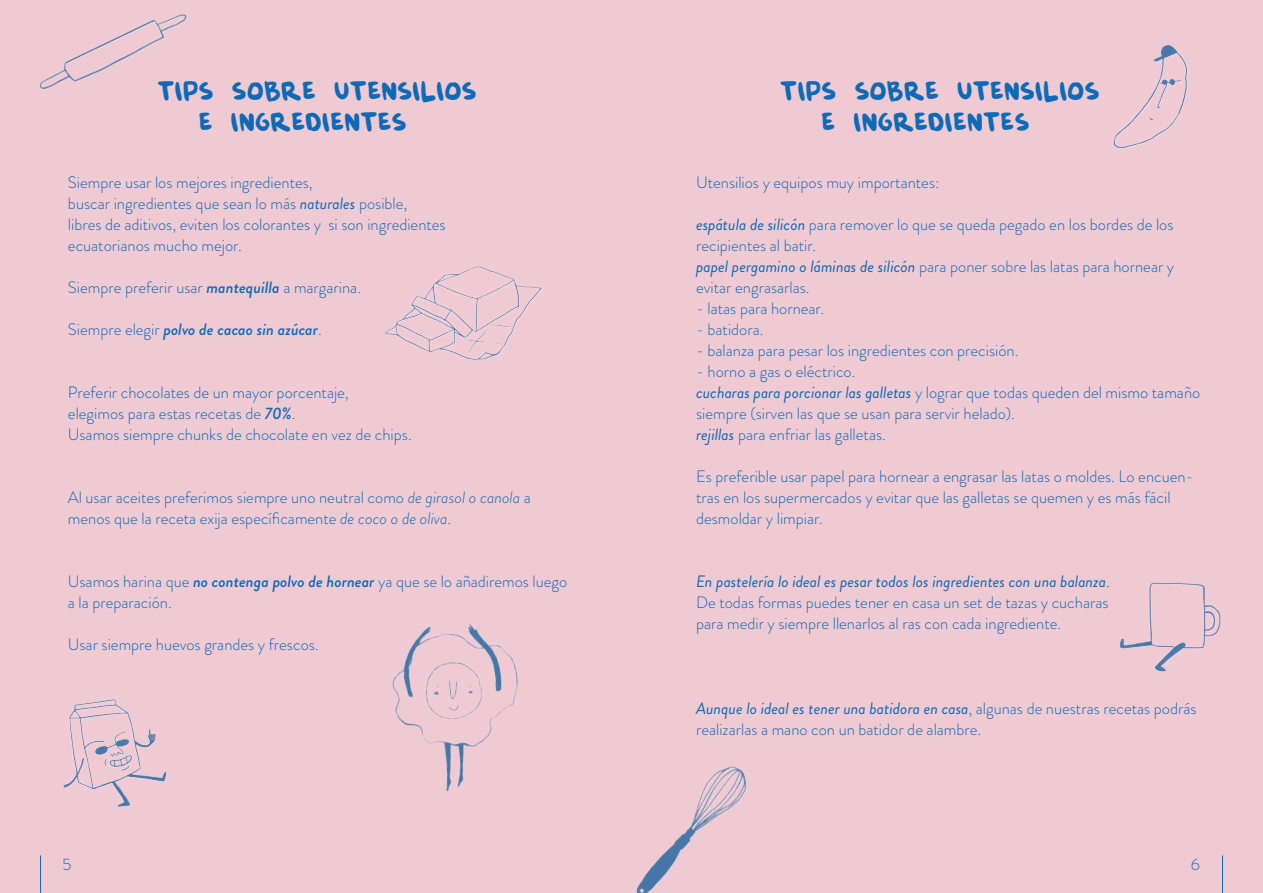
<style>
.page{position:relative;width:1263px;height:893px;background:#fff}
.page>*{position:absolute;margin:0;border:0;box-sizing:border-box;transform-origin:0 0}
.t1{font:36px/31.2px "Malin Kundang Demo";color:#0c6ab6}
.t2{font:300 16.5px/21px "Brandon Grotesque";color:#0c6ab6}
.t3{font:italic 500 16.5px "Brandon Grotesque";color:#0c6ab6}
.s1{font-weight:400;font-style:italic}
.s2{font-weight:500;font-style:italic}
.s3{font-weight:300;font-style:normal}
.s4{font-style:italic}
</style>
<div class="page">
<div style="left:0;top:0;width:1263px;height:892px;background:#f0cad3"></div>
<img style="left:392px;top:624px;width:126px;height:168px">
<img style="left:1113px;top:45px;width:75px;height:104px">
<img style="left:63px;top:699px;width:102px;height:108px">
<img style="left:1120px;top:582px;width:100px;height:89px">
<img style="left:42px;top:14px;width:145px;height:76px">
<img style="left:636px;top:766px;width:111px;height:125px">
<img style="left:385px;top:266px;width:157px;height:94px">
<h1 class="t1" style="left:199px;top:74px;width:280px;text-indent:-41px">tips sobre utensilios e ingredientes</h1>
<h1 class="t1" style="left:822px;top:74px;width:280px;text-indent:-41px">tips sobre utensilios e ingredientes</h1>
<p class="t2" style="left:68px;top:172px;width:379px">Siempre usar los mejores ingredientes,<br>buscar ingredientes que sean lo más <span class="s1">naturales</span> posible,<br>libres de aditivos, eviten los colorantes y si son ingredientes ecuatorianos mucho mejor.</p>
<p class="t2" style="left:68px;top:277px;width:294px">Siempre preferir usar <span class="s2">mantequilla</span> a margarina.</p>
<p class="t3" style="left:68px;top:318px;width:255px"><span class="s3">Siempre elegir</span> polvo de cacao sin azúcar<span class="s3">.</span></p>
<p class="t2" style="left:68px;top:382px;width:345px">Preferir chocolates de un mayor porcentaje,<br>elegimos para estas recetas de <span class="s2">70%</span>.<br>Usamos siempre chunks de chocolate en vez de chips.</p>
<p class="t2" style="left:68px;top:487px;width:464px">Al usar aceites preferimos siempre uno neutral como <span class="s4">de girasol o canola</span> a menos que la receta exija específicamente <span class="s4">de coco o de oliva</span>.</p>
<p class="t2" style="left:68px;top:571px;width:501px">Usamos harina que <span class="s2">no contenga polvo de hornear</span> ya que se lo añadiremos luego a la preparación.</p>
<p class="t2" style="left:68px;top:634px;width:252px">Usar siempre huevos grandes y frescos.</p>
<p class="t2" style="left:696px;top:172px;width:245px">Utensilios y equipos muy importantes:</p>
<p class="t2" style="left:696px;top:214px;width:480px"><span class="s1">espátula de silicón</span> para remover lo que se queda pegado en los bordes de los recipientes al batir.<br><span class="s1">papel pergamino o láminas de silicón</span> para poner sobre las latas para hornear y evitar engrasarlas.</p>
<p class="t2" style="left:696px;top:298px;width:130px">- latas para hornear.</p>
<p class="t2" style="left:696px;top:319px;width:69px">- batidora.</p>
<p class="t2" style="left:696px;top:340px;width:324px">- balanza para pesar los ingredientes con precisión.</p>
<p class="t2" style="left:696px;top:361px;width:506px">- horno a gas o eléctrico.<br><span class="s1">cucharas para porcionar las galletas</span> y lograr que todas queden del mismo tamaño siempre (sirven las que se usan para servir helado).<br><span class="s1">rejillas</span> para enfriar las galletas.</p>
<p class="t2" style="left:696px;top:466px;width:499px">Es preferible usar papel para hornear a engrasar las latas o moldes. Lo encuen&shy;tras en los supermercados y evitar que las galletas se quemen y es más fácil desmoldar y limpiar.</p>
<p class="t2" style="left:696px;top:571px;width:415px;text-align:justify"><span class="s1">En pastelería lo ideal es pesar todos los ingredientes con una balanza</span>.<br>De todas formas puedes tener en casa un set de tazas y cucharas para medir y siempre llenarlos al ras con cada ingrediente.</p>
<p class="t2" style="left:696px;top:697px;width:502px"><span class="s1">Aunque lo ideal es tener una batidora en casa</span>, algunas de nuestras recetas podrás realizarlas a mano con un batidor de alambre.</p>
<p class="t2" style="left:62px;top:854px;width:10px">5</p>
<p class="t2" style="left:1191px;top:854px;width:11px">6</p>
</div>
